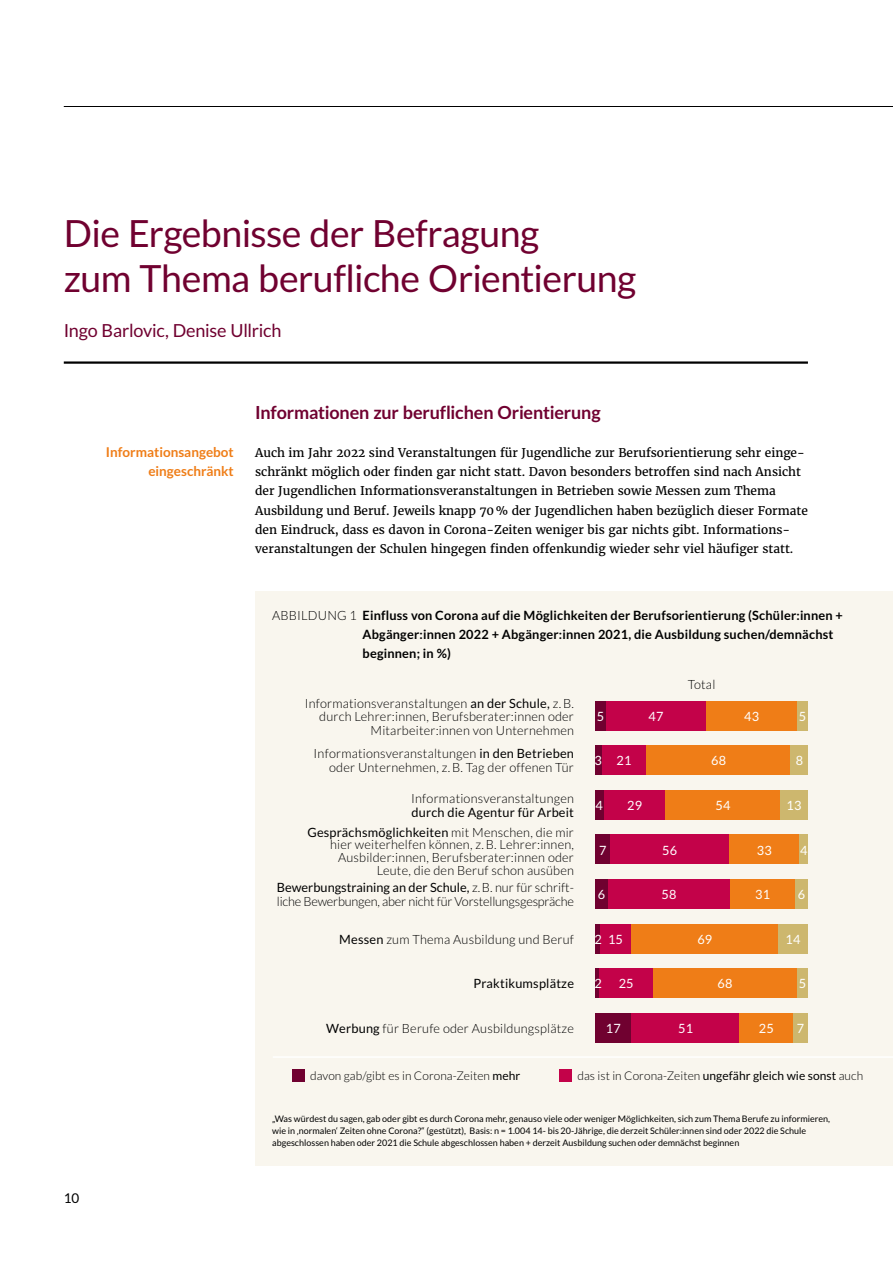
<style>
.page{position:relative;width:893px;height:1263px;background:#fff}
.page>*{position:absolute;margin:0;border:0;box-sizing:border-box;transform-origin:0 0}
.t1{font:37.5px/45px "Lato";letter-spacing:-.015em;color:#700130}
.t2{font:700 18px "Lato";letter-spacing:-.01em;color:#700130}
.t3{font:18px "Lato";letter-spacing:-.015em;color:#700130}
.t4{font:700 13.5px/19.2px "Lato";color:#ef7d17;text-align:right}
.t5{font:13.5px "Lato";color:#000}
.t6{font:300 12.75px/13.5px "Lato";letter-spacing:.015em;color:#000;text-align:right}
.t7{font:700 12.75px/19.2px "Lato";letter-spacing:.015em;color:#000}
.t8{font:300 12.75px/13.5px "Lato";letter-spacing:-.015em;color:#000}
.t9{font:12.75px/19.8px "Lato";letter-spacing:.015em;color:#000;text-align:right}
.t10{font:12.75px "Lato";letter-spacing:.015em;color:#fff}
.t11{font:12px/19.2px "Merriweather";color:#000}
.t12{font:300 12px "Lato";letter-spacing:.005em;color:#000}
.t13{font:9px/12px "Lato";color:#000}
.s1{font-weight:300}
.s2{font-weight:400}
</style>
<div class="page">
<hr style="left:64px;top:106px;width:829px;height:1px;background:#000">
<hr style="left:64px;top:361px;width:744px;height:3px;background:#000">
<div style="left:255px;top:591px;width:638px;height:574px;background:#f9f6ee"></div>
<div style="left:606px;top:701px;width:100px;height:30px;background:#c30249"></div>
<div style="left:706px;top:701px;width:91px;height:30px;background:#ef7d17"></div>
<div style="left:595px;top:701px;width:11px;height:30px;background:#700130"></div>
<div style="left:797px;top:701px;width:11px;height:30px;background:#cdb76e"></div>
<div style="left:595px;top:834px;width:15px;height:30px;background:#700130"></div>
<div style="left:610px;top:834px;width:119px;height:30px;background:#c30249"></div>
<div style="left:729px;top:834px;width:70px;height:30px;background:#ef7d17"></div>
<div style="left:799px;top:834px;width:9px;height:30px;background:#cdb76e"></div>
<div style="left:595px;top:879px;width:13px;height:30px;background:#700130"></div>
<div style="left:608px;top:879px;width:122px;height:30px;background:#c30249"></div>
<div style="left:730px;top:879px;width:65px;height:30px;background:#ef7d17"></div>
<div style="left:795px;top:879px;width:13px;height:30px;background:#cdb76e"></div>
<div style="left:595px;top:1013px;width:36px;height:29px;background:#700130"></div>
<div style="left:631px;top:1013px;width:109px;height:29px;background:#c30249"></div>
<div style="left:740px;top:1013px;width:53px;height:29px;background:#ef7d17"></div>
<div style="left:793px;top:1013px;width:15px;height:29px;background:#cdb76e"></div>
<div style="left:292px;top:1069px;width:12px;height:13px;background:#700130"></div>
<div style="left:559px;top:1069px;width:13px;height:13px;background:#c30249"></div>
<hr style="left:273px;top:1056px;width:620px;height:2px;background:#fff">
<div style="left:595px;top:790px;width:9px;height:30px;background:#700130"></div>
<div style="left:604px;top:790px;width:61px;height:30px;background:#c30249"></div>
<div style="left:665px;top:790px;width:115px;height:30px;background:#ef7d17"></div>
<div style="left:780px;top:790px;width:28px;height:30px;background:#cdb76e"></div>
<div style="left:602px;top:745px;width:44px;height:30px;background:#c30249"></div>
<div style="left:646px;top:745px;width:145px;height:30px;background:#ef7d17"></div>
<div style="left:595px;top:745px;width:7px;height:30px;background:#700130"></div>
<div style="left:791px;top:745px;width:17px;height:30px;background:#cdb76e"></div>
<div style="left:595px;top:924px;width:5px;height:29px;background:#700130"></div>
<div style="left:600px;top:924px;width:31px;height:29px;background:#c30249"></div>
<div style="left:631px;top:924px;width:147px;height:29px;background:#ef7d17"></div>
<div style="left:778px;top:924px;width:30px;height:29px;background:#cdb76e"></div>
<div style="left:595px;top:968px;width:5px;height:30px;background:#700130"></div>
<div style="left:600px;top:968px;width:53px;height:30px;background:#c30249"></div>
<div style="left:653px;top:968px;width:144px;height:30px;background:#ef7d17"></div>
<div style="left:797px;top:968px;width:11px;height:30px;background:#cdb76e"></div>
<h1 class="t1" style="left:64px;top:210px;width:574px">Die Ergebnisse der Befragung<br>zum Thema berufliche Orientierung</h1>
<h2 class="t3" style="left:64px;top:320px;width:219px">Ingo Barlovic, Denise Ullrich</h2>
<p class="t5" style="left:64px;top:1191px;width:17px">10</p>
<p class="t4" style="left:106px;top:442px;width:129px">Informationsangebot eingeschränkt</p>
<h2 class="t2" style="left:255px;top:402px;width:347px">Informationen zur beruflichen Orientierung</h2>
<p class="t11" style="left:255px;top:443px;width:554px">Auch im Jahr 2022 sind Veranstaltungen für Jugendliche zur Berufsorientierung sehr einge&shy;schränkt möglich oder finden gar nicht statt. Davon besonders betroffen sind nach Ansicht der Jugendlichen Informationsveranstaltungen in Betrieben sowie Messen zum Thema Ausbildung und Beruf. Jeweils knapp 70% der Jugendlichen haben bezüglich dieser Formate den Eindruck, dass es davon in Corona- Zeiten weniger bis gar nichts gibt. Informations&shy;veranstaltungen der Schulen hingegen finden offenkundig wieder sehr viel häufiger statt.</p>
<p class="t7" style="left:363px;top:605px;width:482px;text-indent:-90px"><span class="s1">ABBILDUNG 1</span> Einfluss von Corona auf die Möglichkeiten der Berufsorientierung (Schüler:innen +<br>Abgänger:innen 2022 + Abgänger:innen 2021, die Ausbildung suchen/demnächst beginnen; in %)</p>
<p class="t6" style="left:305px;top:696px;width:271px">Informationsveranstaltungen <span class="s2">an der Schule,</span> z.B. durch Lehrer:innen, Berufsberater:innen oder<br>Mitarbeiter:innen von Unternehmen</p>
<p class="t6" style="left:314px;top:747px;width:262px">Informationsveranstaltungen <span class="s2">in den Betrieben </span>oder Unternehmen, z.B. Tag der offenen Tür</p>
<p class="t6" style="left:411px;top:792px;width:164px">Informationsveranstaltungen</p>
<p class="t9" style="left:307px;top:802px;width:268px">durch die Agentur für Arbeit<br>Gesprächsmöglichkeiten <span class="s1">mit Menschen, die mir</span></p>
<p class="t6" style="left:330px;top:838px;width:245px;line-height:12.8px">hier weiterhelfen können, z.B. Lehrer:innen,<br>Ausbilder:innen, Berufsberater:innen oder<br>Leute, die den Beruf schon ausüben</p>
<p class="t8" style="left:277px;top:881px;width:299px"><span class="s2">Bewerbungstraining an der Schule,</span> z.B. nur für schrift&shy;liche Bewerbungen, aber nicht für Vorstellungsgespräche</p>
<p class="t6" style="left:339px;top:932px;width:236px"><span class="s2">Messen</span> zum Thema Ausbildung und Beruf</p>
<p class="t9" style="left:473px;top:974px;width:102px">Praktikumsplätze</p>
<p class="t6" style="left:326px;top:1021px;width:249px"><span class="s2">Werbung</span> für Berufe oder Ausbildungsplätze</p>
<p class="t6" style="left:688px;top:678px;width:29px">Total</p>
<p class="t10" style="left:597px;top:709px;width:9px">5</p>
<p class="t10" style="left:648px;top:709px;width:16px">47</p>
<p class="t10" style="left:744px;top:709px;width:16px">43</p>
<p class="t10" style="left:799px;top:709px;width:9px">5</p>
<p class="t10" style="left:595px;top:754px;width:38px">3 21</p>
<p class="t10" style="left:711px;top:754px;width:16px">68</p>
<p class="t10" style="left:796px;top:754px;width:9px">8</p>
<p class="t10" style="left:595px;top:798px;width:9px">4</p>
<p class="t10" style="left:627px;top:798px;width:16px">29</p>
<p class="t10" style="left:715px;top:798px;width:16px">54</p>
<p class="t10" style="left:787px;top:798px;width:16px">13</p>
<p class="t10" style="left:599px;top:843px;width:9px">7</p>
<p class="t10" style="left:662px;top:843px;width:16px">56</p>
<p class="t10" style="left:757px;top:843px;width:16px">33</p>
<p class="t10" style="left:800px;top:843px;width:9px">4</p>
<p class="t10" style="left:598px;top:887px;width:9px">6</p>
<p class="t10" style="left:661px;top:887px;width:16px">58</p>
<p class="t10" style="left:755px;top:887px;width:16px">31</p>
<p class="t10" style="left:798px;top:887px;width:9px">6</p>
<p class="t10" style="left:595px;top:932px;width:30px">2 15</p>
<p class="t10" style="left:697px;top:932px;width:16px">69</p>
<p class="t10" style="left:786px;top:932px;width:16px">14</p>
<p class="t10" style="left:595px;top:976px;width:9px">2</p>
<p class="t10" style="left:619px;top:976px;width:16px">25</p>
<p class="t10" style="left:717px;top:976px;width:16px">68</p>
<p class="t10" style="left:799px;top:976px;width:9px">5</p>
<p class="t10" style="left:606px;top:1021px;width:16px">17</p>
<p class="t10" style="left:678px;top:1021px;width:16px">51</p>
<p class="t10" style="left:759px;top:1021px;width:16px">25</p>
<p class="t10" style="left:797px;top:1021px;width:9px">7</p>
<p class="t12" style="left:310px;top:1069px;width:212px">davon gab/gibt es in Corona-Zeiten <span class="s2">mehr</span></p>
<p class="t12" style="left:577px;top:1069px;width:287px">das ist in Corona-Zeiten <span class="s2">ungefähr gleich wie sonst</span> auch</p>
<p class="t13" style="left:272px;top:1113px;width:559px">„Was würdest du sagen, gab oder gibt es durch Corona mehr, genauso viele oder weniger Möglichkeiten, sich zum Thema Berufe zu informieren, wie in ‚normalen‘ Zeiten ohne Corona?“ (gestützt), Basis: n = 1.004 14- bis 20-Jährige, die derzeit Schüler:innen sind oder 2022 die Schule abgeschlossen haben oder 2021 die Schule abgeschlossen haben + derzeit Ausbildung suchen oder demnächst beginnen</p>
</div>
